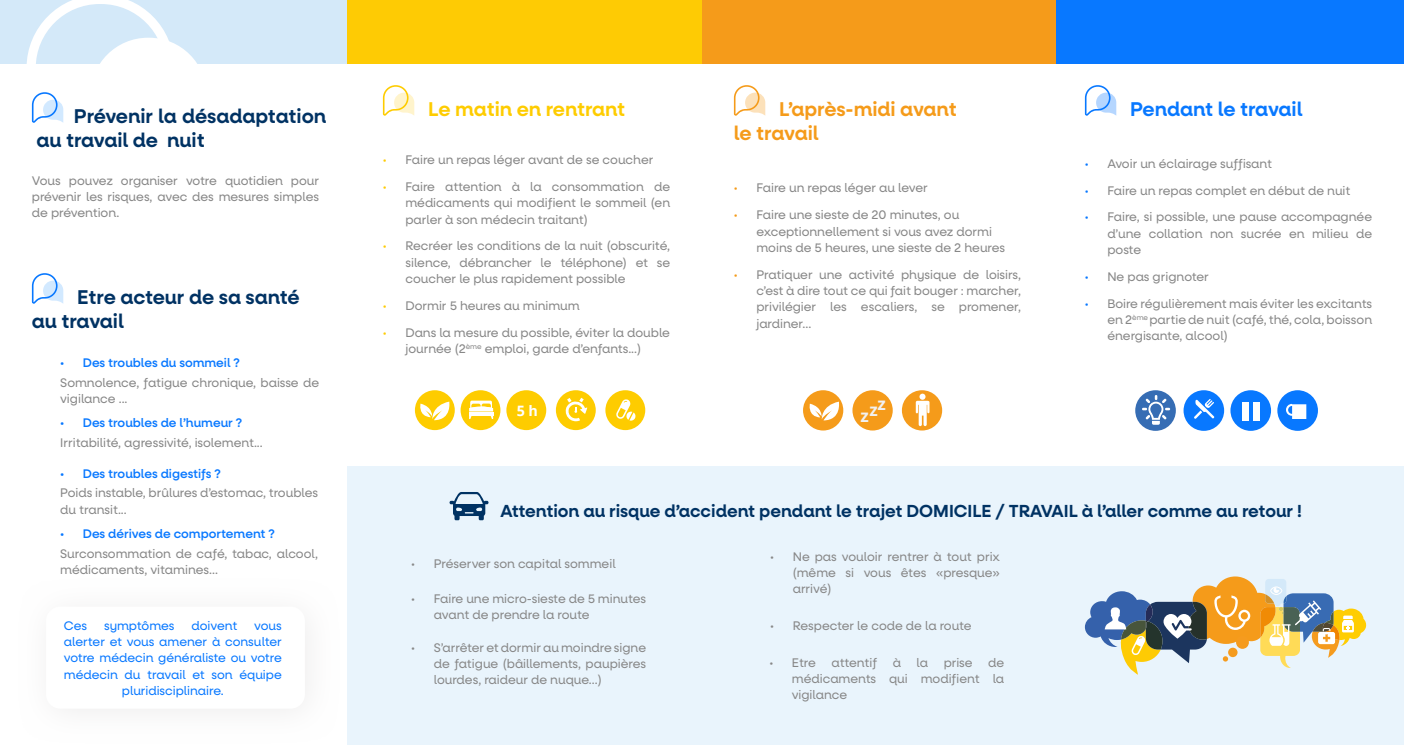
<style>
.page{position:relative;width:1404px;height:745px;background:#fff}
.page>*{position:absolute;margin:0;border:0;box-sizing:border-box;transform-origin:0 0}
.t1{font:600 20px/24px "Neulis Alt";color:#003263}
.t2{font:600 20px/24px "Neulis Alt";color:#f59b1a}
.t3{font:600 20px "Neulis Alt";color:#fecc00}
.t4{font:600 20px "Neulis Alt";color:#0878ff}
.t5{font:600 17.5px "Neulis Alt";color:#003263}
.t6{font:700 17.12px "Open Sans";color:#f1f1f1}
.t7{font:700 14.25px "Open Sans";color:#fff}
.t8{font:12.5px/16.2px "Neulis Alt";color:#878787;text-align:justify}
.t9{font:12.5px "Neulis Alt";color:#0878ff}
.t10{font:500 12.5px "Neulis Alt";color:#0878ff}
.s1{color:#fecb04}
.s2{color:#0878ff}
.s3{color:#f59b1a}
</style>
<div class="page">
<div style="left:0;top:0;width:1069px;height:63px;background:#d4e9f9"></div>
<svg style="left:27px;top:0;width:180px;height:123px"></svg>
<svg style="left:32px;top:273px;width:31px;height:30px"></svg>
<svg style="left:733px;top:85px;width:32px;height:31px"></svg>
<svg style="left:1084px;top:85px;width:32px;height:31px"></svg>
<svg style="left:383px;top:63px;width:194px;height:53px"></svg>
<div style="left:460px;top:390px;width:40px;height:40px;background:#fecc00;border-radius:50%"></div>
<svg style="left:469px;top:400px;width:24px;height:19px"></svg>
<hr style="left:469px;top:412px;width:24px;height:3px;background:#fff">
<div style="left:605px;top:390px;width:40px;height:40px;background:#fecc00;border-radius:50%"></div>
<svg style="left:616px;top:399px;width:20px;height:22px"></svg>
<div style="left:506px;top:390px;width:40px;height:40px;background:#fecc00;border-radius:50%"></div>
<div style="left:415px;top:390px;width:40px;height:40px;background:#fecc00;border-radius:50%"></div>
<svg style="left:420px;top:401px;width:30px;height:19px"></svg>
<div style="left:556px;top:390px;width:39px;height:40px;background:#fecc00;border-radius:50%"></div>
<svg style="left:565px;top:397px;width:22px;height:24px"></svg>
<div style="left:1183px;top:390px;width:40px;height:40px;background:#0878ff;border-radius:50%"></div>
<svg style="left:1194px;top:399px;width:20px;height:19px"></svg>
<div style="left:1277px;top:390px;width:40px;height:40px;background:#0878ff;border-radius:50%"></div>
<svg style="left:1286px;top:403px;width:20px;height:15px"></svg>
<div style="left:1230px;top:390px;width:40px;height:40px;background:#0878ff;border-radius:50%"></div>
<div style="left:1241px;top:401px;width:7px;height:19px;background:#fff"></div>
<div style="left:1252px;top:401px;width:7px;height:19px;background:#fff"></div>
<div style="left:1135px;top:390px;width:40px;height:40px;background:#366db4;border-radius:50%"></div>
<svg style="left:1141px;top:394px;width:28px;height:30px"></svg>
<div style="left:803px;top:390px;width:40px;height:40px;background:#f59b1a;border-radius:50%"></div>
<div style="left:901px;top:390px;width:41px;height:40px;background:#f59b1a;border-radius:50%"></div>
<div style="left:852px;top:390px;width:40px;height:40px;background:#f59b1a;border-radius:50%"></div>
<svg style="left:915px;top:393px;width:14px;height:33px"></svg>
<svg style="left:809px;top:401px;width:30px;height:19px"></svg>
<div style="left:347px;top:466px;width:1056px;height:278px;background:#e9f4fc"></div>
<svg style="left:1084px;top:576px;width:282px;height:98px"></svg>
<div style="left:347px;top:0;width:355px;height:63px;background:#fecb04"></div>
<div style="left:702px;top:0;width:354px;height:63px;background:#f59b1a"></div>
<div style="left:1056px;top:0;width:347px;height:63px;background:#0878ff"></div>
<svg style="left:449px;top:492px;width:39px;height:28px"></svg>
<h1 class="t1" style="left:36px;top:104px;width:291px;text-indent:37px">Prévenir la désadaptation au travail de nuit</h1>
<p class="t8" style="left:32px;top:172px;width:289px">Vous pouvez organiser votre quotidien pour prévenir les risques, avec des mesures simples de prévention.</p>
<h1 class="t1" style="left:32px;top:285px;width:269px;text-indent:45px">Etre acteur de sa santé au travail</h1>
<p class="t10" style="left:60px;top:355px;width:181px">• Des troubles du sommeil ?</p>
<p class="t8" style="left:60px;top:375px;width:260px">Somnolence, fatigue chronique, baisse de vigilance ...</p>
<p class="t10" style="left:60px;top:415px;width:183px">• Des troubles de l’humeur ?</p>
<p class="t8" style="left:60px;top:434px;width:204px">Irritabilité, agressivité, isolement...</p>
<p class="t10" style="left:60px;top:465px;width:162px">• Des troubles digestifs ?</p>
<p class="t8" style="left:60px;top:484px;width:259px">Poids instable, brûlures d’estomac, troubles du transit...</p>
<p class="t10" style="left:60px;top:525px;width:216px">• Des dérives de comportement ?</p>
<p class="t8" style="left:60px;top:545px;width:259px">Surconsommation de café, tabac, alcool, médicaments, vitamines...</p>
<p class="t9" style="left:64px;top:618px;width:25px">Ces</p>
<p class="t9" style="left:104px;top:618px;width:72px">symptômes</p>
<p class="t9" style="left:191px;top:618px;width:47px">doivent</p>
<p class="t9" style="left:254px;top:618px;width:29px">vous</p>
<p class="t9" style="left:64px;top:634px;width:219px">alerter et vous amener à consulter</p>
<p class="t9" style="left:64px;top:650px;width:219px">votre médecin généraliste ou votre</p>
<p class="t9" style="left:64px;top:666px;width:219px">médecin du travail et son équipe</p>
<p class="t9" style="left:122px;top:683px;width:103px">pluridisciplinaire.</p>
<h1 class="t3" style="left:428px;top:97px;width:198px">Le matin en rentrant</h1>
<h1 class="t4" style="left:1130px;top:97px;width:174px">Pendant le travail</h1>
<p class="t8" style="left:383px;top:152px;width:272px"><span class="s1">•</span> Faire un repas léger avant de se coucher</p>
<p class="t8" style="left:405px;top:179px;width:266px;text-indent:-22px"><span class="s1">•</span> Faire attention à la consommation de médicaments qui modifient le sommeil (en parler à son médecin traitant)</p>
<p class="t8" style="left:405px;top:238px;width:266px;text-indent:-22px"><span class="s1">•</span> Recréer les conditions de la nuit (obscurité, silence, débrancher le téléphone) et se coucher le plus rapidement possible</p>
<p class="t8" style="left:383px;top:297px;width:198px"><span class="s1">•</span> Dormir 5 heures au minimum</p>
<p class="t8" style="left:383px;top:324px;width:288px;text-align:center"><span class="s1">•</span> Dans la mesure du possible, éviter la double journée (2<sup>ème</sup> emploi, garde d’enfants...)</p>
<h1 class="t2" style="left:733px;top:97px;width:224px;text-indent:45px">L’après-midi avant le travail</h1>
<p class="t8" style="left:1084px;top:155px;width:189px"><span class="s2">•</span> Avoir un éclairage suffisant</p>
<p class="t8" style="left:1084px;top:182px;width:267px"><span class="s2">•</span> Faire un repas complet en début de nuit</p>
<p class="t8" style="left:1107px;top:209px;width:266px;text-indent:-22px"><span class="s2">•</span> Faire, si possible, une pause accompagnée d’une collation non sucrée en milieu de poste</p>
<p class="t8" style="left:1084px;top:268px;width:125px"><span class="s2">•</span> Ne pas grignoter</p>
<p class="t8" style="left:1107px;top:295px;width:266px;text-indent:-22px"><span class="s2">•</span> Boire régulièrement mais éviter les excitants en 2<sup>ème</sup> partie de nuit (café, thé, cola, boisson énergisante, alcool)</p>
<p class="t8" style="left:733px;top:180px;width:195px"><span class="s3">•</span> Faire un repas léger au lever</p>
<p class="t8" style="left:756px;top:207px;width:250px;text-align:left;text-indent:-22px"><span class="s3">•</span> Faire une sieste de 20 minutes, ou exceptionnellement si vous avez dormi moins de 5 heures, une sieste de 2 heures</p>
<p class="t8" style="left:756px;top:266px;width:266px;text-indent:-22px"><span class="s3">•</span> Pratiquer une activité physique de loisirs, c’est à dire tout ce qui fait bouger : marcher, privilégier les escaliers, se promener, jardiner...</p>
<p class="t7" style="left:516px;top:400px;width:23px">5 h</p>
<h3 class="t6" style="left:877px;top:391px;width:10px">z</h3>
<h3 class="t6" style="left:869px;top:397px;width:10px">z</h3>
<h3 class="t6" style="left:860px;top:403px;width:10px">z</h3>
<h2 class="t5" style="left:500px;top:500px;width:802px">Attention au risque d’accident pendant le trajet DOMICILE / TRAVAIL à l’aller comme au retour !</h2>
<p class="t8" style="left:411px;top:555px;width:206px">• Préserver son capital sommeil</p>
<p class="t8" style="left:434px;top:590px;width:214px;text-indent:-22px">• Faire une micro-sieste de 5 minutes avant de prendre la route</p>
<p class="t8" style="left:434px;top:639px;width:214px;text-indent:-22px">• S’arrêter et dormir au moindre signe de fatigue (bâillements, paupières lourdes, raideur de nuque...)</p>
<p class="t8" style="left:792px;top:548px;width:208px;text-indent:-22px">• Ne pas vouloir rentrer à tout prix (même si vous êtes «presque» arrivé)</p>
<p class="t8" style="left:770px;top:617px;width:203px">• Respecter le code de la route</p>
<p class="t8" style="left:791px;top:654px;width:214px;text-indent:-22px">• Etre attentif à la prise de médicaments qui modifient la vigilance</p>
</div>
